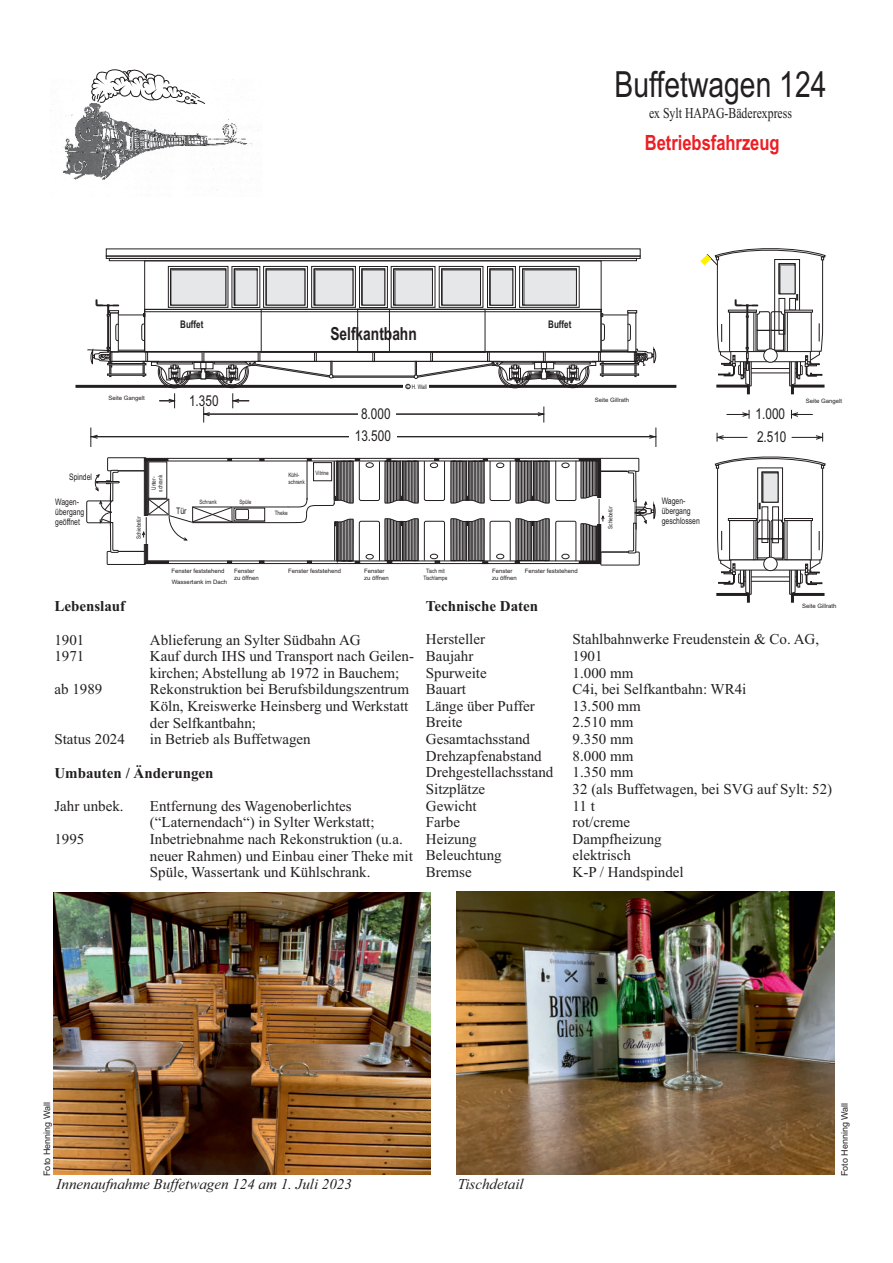
<style>
.page{position:relative;width:893px;height:1263px;background:#fff}
.page>*{position:absolute;margin:0;border:0;box-sizing:border-box;transform-origin:0 0}
.t1{font:36px "Arial";color:#231f20;scale:.79 1}
.t2{font:700 21px "Arial";color:#ee1d23;scale:.79 1}
.t3{font:700 18px "Arial";color:#231f20;scale:.76 1}
.t4{font:15px/16.6px "Times New Roman";color:#231f20}
.t5{font:italic 15px "Times New Roman";color:#231f20}
.t6{font:700 15px "Times New Roman";color:#231f20}
.t7{font:15px/22.5px "Arial";color:#231f20;text-align:center;scale:.79 1}
.t8{font:15px "Times New Roman";color:#231f20;scale:.79 1}
.t9{font:700 10.5px "Arial";color:#231f20;scale:.76 1}
.t10{font:9px/10.1px "Arial";color:#231f20;scale:.76 1}
.t11{font:9px "Arial";color:#231f20}
.t12{font:9px "Arial";color:#231f20;scale:.79 1}
.t13{font:6.3px "Arial";color:#231f20;scale:.76 1}
.t14{font:6px/6.8px "Arial";color:#231f20}
.t15{font:6px/6.8px "Arial";color:#231f20;scale:.79 1}
.s1{font-size:5.25px}
</style>
<div class="page">
<img style="left:50px;top:92px;width:209px;height:88px">
<div style="left:79px;top:88px;width:18px;height:14px;background:#fff"></div>
<svg style="left:104px;top:144px;width:5px;height:7px"></svg>
<div style="left:59px;top:90px;width:13px;height:10px;background:#fff"></div>
<svg style="left:91px;top:69px;width:115px;height:36px"></svg>
<div style="left:600px;top:552px;width:40px;height:13px;border:1px solid #231f20"></div>
<div style="left:107px;top:551px;width:39px;height:14px;border:1px solid #231f20"></div>
<hr style="left:75px;top:385px;width:601px;height:3px;background:#231f20">
<img style="left:54px;top:892px;width:376px;height:282px">
<img style="left:456px;top:891px;width:378px;height:284px">
<svg style="left:86px;top:175px;width:571px;height:389px"></svg>
<svg style="left:714px;top:456px;width:112px;height:147px"></svg>
<hr style="left:754px;top:521px;width:1px;height:39px;background:#231f20">
<svg style="left:700px;top:248px;width:126px;height:147px"></svg>
<hr style="left:784px;top:310px;width:29px;height:2px;background:#fff">
<div style="left:784px;top:518px;width:29px;height:3px;background:#fff;border:1px solid #231f20"></div>
<div style="left:763px;top:557px;width:15px;height:14px;background:#fff;border:1px solid #231f20;border-radius:50%"></div>
<hr style="left:787px;top:521px;width:1px;height:39px;background:#231f20">
<svg style="left:763px;top:348px;width:15px;height:15px"></svg>
<svg style="left:726px;top:410px;width:24px;height:9px"></svg>
<svg style="left:790px;top:410px;width:23px;height:9px"></svg>
<svg style="left:716px;top:433px;width:31px;height:9px"></svg>
<svg style="left:815px;top:433px;width:9px;height:9px"></svg>
<hr style="left:792px;top:437px;width:30px;height:1px;background:#231f20">
<h1 class="t1" style="left:614px;top:60px;width:270px">Buffetwagen 124</h1>
<p class="t8" style="left:649px;top:102px;width:183px">ex Sylt HAPAG-Bäderexpress</p>
<p class="t9" style="left:180px;top:317px;width:32px">Buffet</p>
<p class="t9" style="left:548px;top:317px;width:32px">Buffet</p>
<p class="t3" style="left:330px;top:322px;width:115px">Selfkantbahn</p>
<p class="t13" style="left:407px;top:382px;width:28px"><span class="s1">c</span> H. Wall</p>
<h2 class="t2" style="left:645px;top:128px;width:172px">Betriebsfahrzeug</h2>
<p class="t7" style="left:189px;top:390px;width:39px">1.350</p>
<p class="t14" style="left:806px;top:397px;width:38px">Seite Gangelt</p>
<p class="t14" style="left:108px;top:395px;width:38px">Seite Gangelt</p>
<p class="t14" style="left:595px;top:397px;width:36px">Seite Gillrath</p>
<p class="t7" style="left:355px;top:403px;width:47px">8.000<br>13.500</p>
<p class="t7" style="left:756px;top:402px;width:41px;line-height:23.2px;text-align:left">1.000<br>2.510</p>
<p class="t15" style="left:316px;top:470px;width:18px">Vitrine</p>
<p class="t15" style="left:150px;top:492px;width:22px;rotate:-90deg">Unter&shy;schrank</p>
<p class="t15" style="left:288px;top:472px;width:22px">Kühl&shy;schrank</p>
<p class="t15" style="left:275px;top:510px;width:18px">Theke</p>
<p class="t10" style="left:69px;top:472px;width:32px">Spindel</p>
<p class="t10" style="left:55px;top:497px;width:40px">Wagen&shy;übergang geöffnet</p>
<p class="t10" style="left:662px;top:496px;width:52px">Wagen&shy;übergang geschlossen</p>
<p class="t15" style="left:239px;top:499px;width:17px">Spüle</p>
<p class="t15" style="left:199px;top:499px;width:23px">Schrank</p>
<p class="t15" style="left:607px;top:529px;width:30px;rotate:-90deg">Schiebetür</p>
<p class="t12" style="left:176px;top:505px;width:15px">Tür</p>
<p class="t15" style="left:136px;top:539px;width:30px;rotate:-90deg">Schiebetür</p>
<p class="t14" style="left:172px;top:567px;width:55px">Fenster feststehend</p>
<p class="t14" style="left:234px;top:567px;width:26px">Fenster zu öffnen</p>
<p class="t14" style="left:364px;top:568px;width:26px">Fenster zu öffnen</p>
<p class="t14" style="left:492px;top:567px;width:26px">Fenster zu öffnen</p>
<p class="t14" style="left:288px;top:567px;width:55px">Fenster feststehend</p>
<p class="t15" style="left:423px;top:568px;width:32px;text-align:center">Tisch mit<br>Tischlampe</p>
<p class="t14" style="left:172px;top:579px;width:57px">Wassertank im Dach</p>
<p class="t14" style="left:525px;top:567px;width:55px">Fenster feststehend</p>
<p class="t6" style="left:54px;top:596px;width:72px">Lebenslauf</p>
<p class="t4" style="left:54px;top:631px;width:31px">1901</p>
<p class="t4" style="left:150px;top:631px;width:212px">Ablieferung an Sylter Südbahn AG</p>
<p class="t4" style="left:54px;top:648px;width:31px">1971</p>
<p class="t4" style="left:150px;top:648px;width:266px">Kauf durch IHS und Transport nach Geilen&shy;kirchen; Abstellung ab 1972 in Bauchem;</p>
<p class="t4" style="left:54px;top:681px;width:49px">ab 1989</p>
<p class="t4" style="left:150px;top:681px;width:261px;text-align:justify">Rekonstruktion bei Berufsbildungszentrum Köln, Kreiswerke Heinsberg und Werkstatt der Selfkantbahn;</p>
<p class="t4" style="left:54px;top:731px;width:72px">Status 2024</p>
<p class="t4" style="left:150px;top:731px;width:162px">in Betrieb als Buffetwagen</p>
<p class="t6" style="left:54px;top:762px;width:161px">Umbauten / Änderungen</p>
<p class="t4" style="left:54px;top:797px;width:71px">Jahr unbek.</p>
<p class="t4" style="left:150px;top:797px;width:226px">Entfernung des Wagenoberlichtes (“Laternendach“) in Sylter Werkstatt;</p>
<p class="t4" style="left:54px;top:830px;width:31px">1995</p>
<p class="t4" style="left:150px;top:830px;width:264px">Inbetriebnahme nach Rekonstruktion (u.a. neuer Rahmen) und Einbau einer Theke mit<br>Spüle, Wassertank und Kühlschrank.</p>
<p class="t6" style="left:426px;top:596px;width:114px">Technische Daten</p>
<p class="t4" style="left:426px;top:631px;width:61px">Hersteller</p>
<p class="t4" style="left:573px;top:631px;width:248px">Stahlbahnwerke Freudenstein &amp; Co. AG,</p>
<p class="t4" style="left:426px;top:647px;width:49px">Baujahr</p>
<p class="t4" style="left:573px;top:647px;width:31px">1901</p>
<p class="t4" style="left:426px;top:664px;width:62px">Spurweite</p>
<p class="t4" style="left:573px;top:664px;width:62px">1.000 mm</p>
<p class="t4" style="left:426px;top:681px;width:41px">Bauart</p>
<p class="t4" style="left:573px;top:681px;width:175px">C4i, bei Selfkantbahn: WR4i</p>
<p class="t4" style="left:426px;top:697px;width:110px">Länge über Puffer</p>
<p class="t4" style="left:573px;top:697px;width:70px">13.500 mm</p>
<p class="t4" style="left:426px;top:714px;width:38px">Breite</p>
<p class="t4" style="left:573px;top:714px;width:62px">2.510 mm</p>
<p class="t4" style="left:426px;top:730px;width:106px">Gesamtachsstand</p>
<p class="t4" style="left:573px;top:730px;width:62px">9.350 mm</p>
<p class="t4" style="left:426px;top:747px;width:117px">Drehzapfenabstand</p>
<p class="t4" style="left:573px;top:747px;width:62px">8.000 mm</p>
<p class="t4" style="left:426px;top:764px;width:129px">Drehgestellachsstand</p>
<p class="t4" style="left:573px;top:764px;width:62px">1.350 mm</p>
<p class="t4" style="left:426px;top:780px;width:61px">Sitzplätze</p>
<p class="t4" style="left:573px;top:780px;width:261px">32 (als Buffetwagen, bei SVG auf Sylt: 52)</p>
<p class="t4" style="left:426px;top:797px;width:52px">Gewicht</p>
<p class="t4" style="left:573px;top:797px;width:24px">11 t</p>
<p class="t4" style="left:426px;top:813px;width:36px">Farbe</p>
<p class="t4" style="left:573px;top:813px;width:59px">rot/creme</p>
<p class="t4" style="left:426px;top:830px;width:52px">Heizung</p>
<p class="t4" style="left:573px;top:830px;width:91px">Dampfheizung</p>
<p class="t4" style="left:426px;top:847px;width:77px">Beleuchtung</p>
<p class="t4" style="left:573px;top:847px;width:60px">elektrisch</p>
<p class="t4" style="left:426px;top:863px;width:47px">Bremse</p>
<p class="t4" style="left:573px;top:863px;width:113px">K-P / Handspindel</p>
<p class="t14" style="left:802px;top:602px;width:36px">Seite Gillrath</p>
<p class="t11" style="left:41px;top:1176px;width:75px;rotate:-90deg">Foto Henning Wall</p>
<p class="t5" style="left:57px;top:1173px;width:297px">Innenaufnahme Buffetwagen 124 am 1. Juli 2023</p>
<p class="t5" style="left:458px;top:1174px;width:67px">Tischdetail</p>
<p class="t11" style="left:839px;top:1176px;width:75px;rotate:-90deg">Foto Henning Wall</p>
</div>
